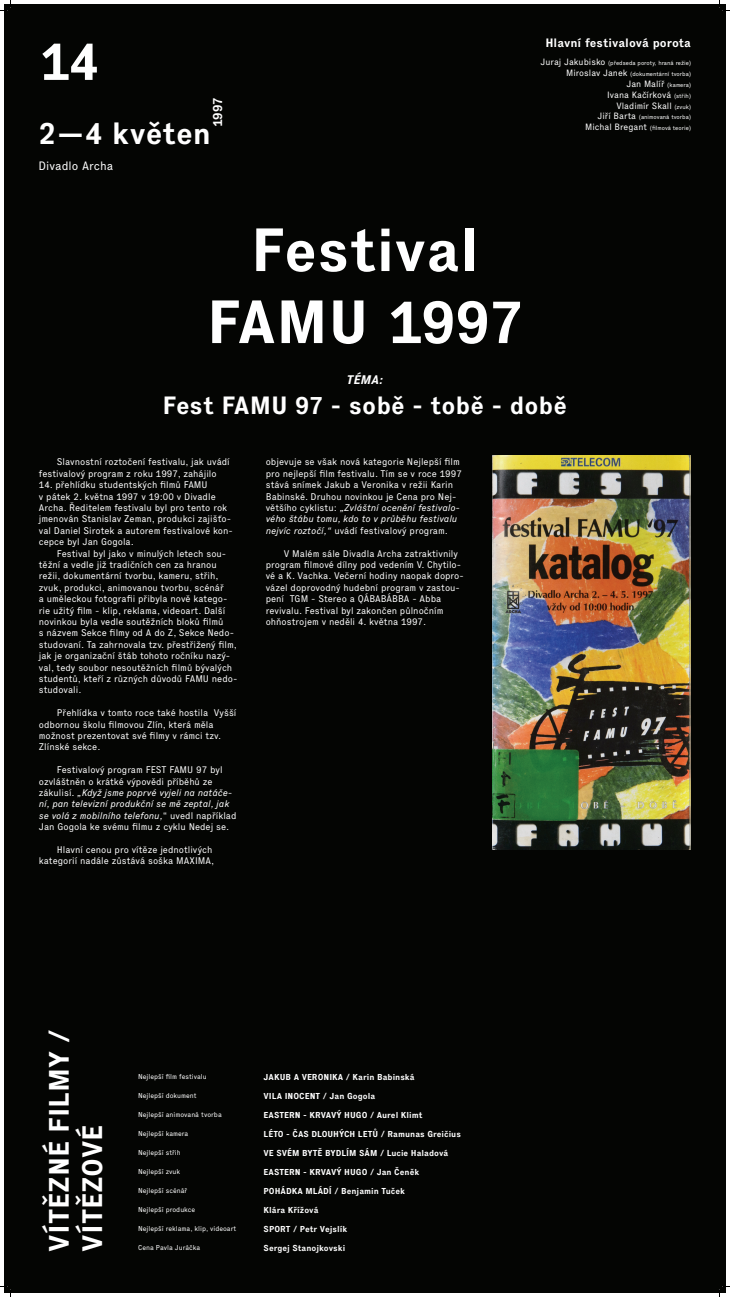
<style>
.page{position:relative;width:730px;height:1297px;background:#fff}
.page>*{position:absolute;margin:0;border:0;box-sizing:border-box;transform-origin:0 0}
.t1{font:700 60px/72px "Executive";color:#fff;text-align:center}
.t2{font:700 52.6px "Executive";color:#fff}
.t3{font:700 30.35px "Executive";color:#fff}
.t4{font:700 27.65px/33.2px "Executive 75";color:#fff}
.t5{font:700 24.6px "Executive 75";color:#fff}
.t6{font:700 13px "Executive";color:#fff}
.t7{font:12.3px "Executive 76 Bold It";color:#fff}
.t8{font:700 12px "Executive 75";color:#fff}
.t9{font:12px "Executive";color:#fff}
.t10{font:9.5px/11.4px "Executive";color:#fff}
.t11{font:9.5px/11.4px "Executive 56 It";color:#fff}
.t12{font:9px/10.8px "Executive";color:#fff;text-align:right}
.t13{font:700 8.5px "Executive 75";color:#fff}
.t14{font:7px "Executive";color:#fff}
.t15{font:6px/10.8px "Executive";color:#fff;text-align:right}
.s1{font-size:9px}
.s2{font-size:6px}
.s3{font-family:"Executive"}
.s4{font-family:"Executive 56 It"}
</style>
<div class="page">
<div style="left:5px;top:5px;width:720px;height:1287px;background:#040503"></div>
<img style="left:492px;top:456px;width:198px;height:394px">
<svg style="left:0;top:0;width:11px;height:11px"></svg>
<svg style="left:0;top:1286px;width:11px;height:11px"></svg>
<svg style="left:719px;top:0;width:11px;height:11px"></svg>
<svg style="left:719px;top:1286px;width:11px;height:11px"></svg>
<h2 class="t2" style="left:39px;top:28px;width:62px">14</h2>
<h3 class="t6" style="left:209px;top:127px;width:31px;rotate:-90deg">1997</h3>
<h3 class="t3" style="left:38px;top:114px;width:174px">2—4 květen</h3>
<p class="t9" style="left:38px;top:158px;width:76px">Divadlo Archa</p>
<p class="t8" style="left:545px;top:35px;width:147px">Hlavní festivalová porota</p>
<p class="t15" style="left:540px;top:58px;width:152px"><span class="s1">Juraj Jakubisko</span> (předseda poroty, hraná režie)<br><span class="s1">Miroslav Janek</span> (dokumentární tvorba)</p>
<p class="t12" style="left:607px;top:78px;width:85px">Jan Malíř <span class="s2">(kamera)<br></span>Ivana Kačírková <span class="s2">(střih)<br></span>Vladimír Skall <span class="s2">(zvuk)</span></p>
<p class="t15" style="left:585px;top:112px;width:107px"><span class="s1">Jiří Barta</span> (animovaná tvorba)<br><span class="s1">Michal Bregant</span> (filmová teorie)</p>
<h1 class="t1" style="left:207px;top:214px;width:318px">Festival<br>FAMU 1997</h1>
<p class="t7" style="left:346px;top:372px;width:38px">TÉMA:</p>
<h3 class="t5" style="left:162px;top:389px;width:406px">Fest FAMU 97 - sobě - tobě - době</h3>
<p class="t10" style="left:39px;top:456px;width:192px;text-indent:18px">Slavnostní roztočení festivalu, jak uvádí festivalový program z roku 1997, zahájilo</p>
<p class="t10" style="left:39px;top:479px;width:195px">14. přehlídku studentských filmů FAMU<br>v pátek 2. května 1997 v 19:00 v Divadle Archa. Ředitelem festivalu byl pro tento rok jmenován Stanislav Zeman, produkci zajišťo&shy;val Daniel Sirotek a autorem festivalové kon&shy;cepce byl Jan Gogola.</p>
<p class="t10" style="left:39px;top:547px;width:200px;text-indent:18px">Festival byl jako v minulých letech sou&shy;těžní a vedle již tradičních cen za hranou režii, dokumentární tvorbu, kameru, střih, zvuk, produkci, animovanou tvorbu, scénář<br>a uměleckou fotografii přibyla nově katego&shy;rie užitý film - klip, reklama, videoart. Další novinkou byla vedle soutěžních bloků filmů<br>s názvem Sekce filmy od A do Z, Sekce Nedo&shy;studovaní. Ta zahrnovala tzv. přestřižený film, jak je organizační štáb tohoto ročníku nazý&shy;val, tedy soubor nesoutěžních filmů bývalých studentů, kteří z různých důvodů FAMU nedo&shy;studovali.</p>
<p class="t10" style="left:39px;top:707px;width:199px;text-indent:18px">Přehlídka v tomto roce také hostila Vyšší odbornou školu filmovou Zlín, která měla možnost prezentovat své filmy v rámci tzv.<br>Zlínské sekce.</p>
<p class="t10" style="left:39px;top:764px;width:185px;text-indent:18px">Festivalový program FEST FAMU 97 byl ozvláštněn o krátké výpovědi příběhů ze</p>
<p class="t11" style="left:39px;top:787px;width:199px"><span class="s3">zákulisí.</span> „Když jsme poprvé vyjeli na natáče&shy;ní, pan televizní produkční se mě zeptal, jak se volá z mobilního telefonu,<span class="s3">“ uvedl například</span></p>
<p class="t10" style="left:39px;top:821px;width:192px">Jan Gogola ke svému filmu z cyklu Nedej se.</p>
<p class="t10" style="left:39px;top:844px;width:177px;text-align:right">Hlavní cenou pro vítěze jednotlivých kategorií nadále zůstává soška MAXIMA,</p>
<p class="t10" style="left:266px;top:456px;width:198px">objevuje se však nová kategorie Nejlepší film pro nejlepší film festivalu. Tím se v roce 1997 stává snímek Jakub a Veronika v režii Karin Babinské. Druhou novinkou je Cena pro Nej-</p>
<p class="t11" style="left:266px;top:502px;width:196px"><span class="s3">většího cyklistu:</span> „Zvláštní ocenění festivalo&shy;vého štábu tomu, kdo to v průběhu festivalu</p>
<p class="t10" style="left:266px;top:525px;width:184px"><span class="s4">nejvíc roztočí,“</span> uvádí festivalový program.</p>
<p class="t10" style="left:266px;top:547px;width:200px;text-indent:18px">V Malém sále Divadla Archa zatraktivnily program filmové dílny pod vedením V. Chytilo&shy;vé a K. Vachka. Večerní hodiny naopak dopro&shy;vázel doprovodný hudební program v zastou&shy;pení TGM - Stereo a QÁBABÁBBA - Abba revivalu. Festival byl zakončen půlnočním ohňostrojem v neděli 4. května 1997.</p>
<h3 class="t4" style="left:42px;top:1251px;width:223px;rotate:-90deg">VÍTĚZNÉ FILMY /<br>VÍTĚZOVÉ</h3>
<p class="t14" style="left:138px;top:1072px;width:70px">Nejlepší film festivalu</p>
<p class="t14" style="left:138px;top:1091px;width:60px">Nejlepší dokument</p>
<p class="t14" style="left:138px;top:1110px;width:85px">Nejlepší animovaná tvorba</p>
<p class="t14" style="left:138px;top:1129px;width:52px">Nejlepší kamera</p>
<p class="t14" style="left:138px;top:1148px;width:44px">Nejlepší střih</p>
<p class="t14" style="left:138px;top:1167px;width:44px">Nejlepší zvuk</p>
<p class="t14" style="left:138px;top:1186px;width:51px">Nejlepší scénář</p>
<p class="t14" style="left:138px;top:1205px;width:59px">Nejlepší produkce</p>
<p class="t14" style="left:138px;top:1224px;width:100px">Nejlepší reklama, klip, videoart</p>
<p class="t14" style="left:138px;top:1243px;width:64px">Cena Pavla Juráčka</p>
<p class="t13" style="left:263px;top:1071px;width:153px">JAKUB A VERONIKA / Karin Babinská</p>
<p class="t13" style="left:263px;top:1090px;width:113px">VILA INOCENT / Jan Gogola</p>
<p class="t13" style="left:263px;top:1109px;width:160px">EASTERN - KRVAVÝ HUGO / Aurel Klimt</p>
<p class="t13" style="left:263px;top:1128px;width:199px">LÉTO - ČAS DLOUHÝCH LETŮ / Ramunas Greičius</p>
<p class="t13" style="left:263px;top:1147px;width:186px">VE SVÉM BYTĚ BYDLÍM SÁM / Lucie Haladová</p>
<p class="t13" style="left:263px;top:1166px;width:157px">EASTERN - KRVAVÝ HUGO / Jan Čeněk</p>
<p class="t13" style="left:263px;top:1185px;width:143px">POHÁDKA MLÁDÍ / Benjamin Tuček</p>
<p class="t13" style="left:263px;top:1204px;width:56px">Klára Křížová</p>
<p class="t13" style="left:263px;top:1223px;width:85px">SPORT / Petr Vejslík</p>
<p class="t13" style="left:263px;top:1242px;width:83px">Sergej Stanojkovski</p>
</div>
